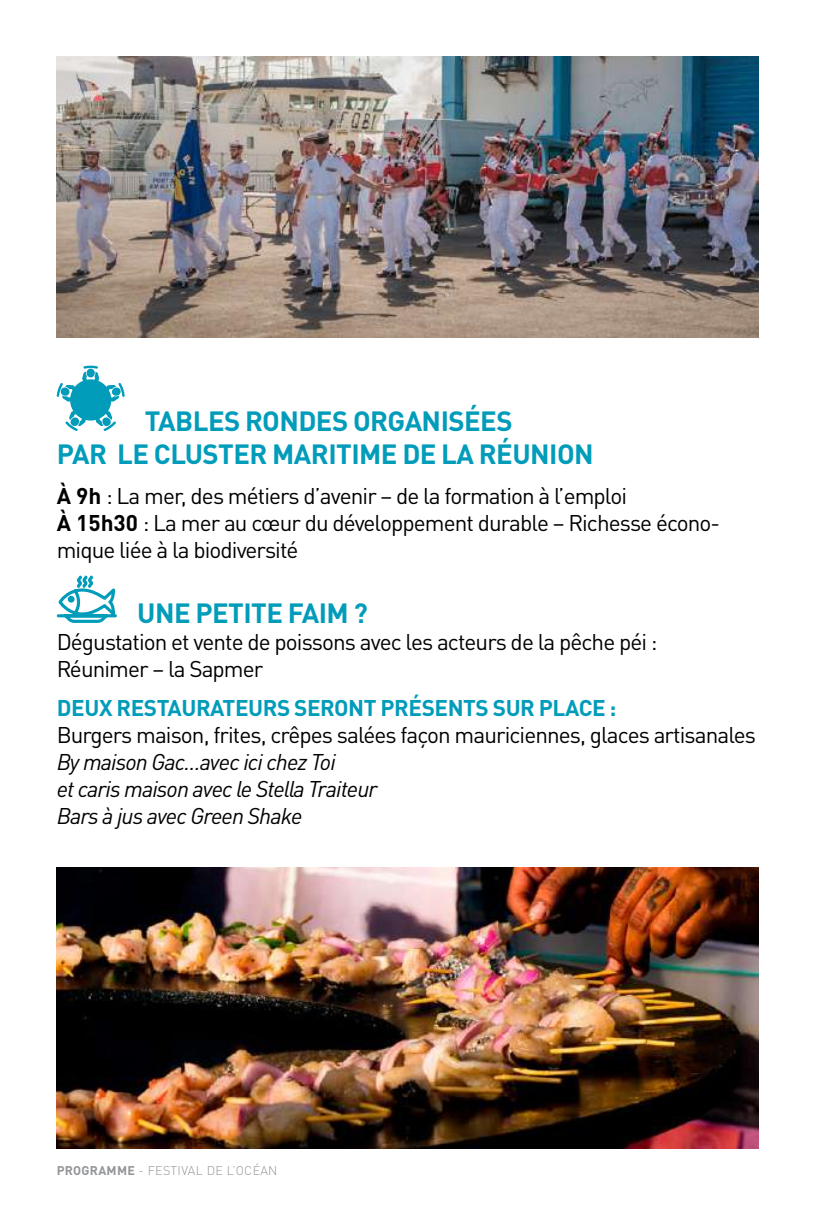
<style>
.page{position:relative;width:815px;height:1205px;background:#fff}
.page>*{position:absolute;margin:0;border:0;box-sizing:border-box;transform-origin:0 0}
.t1{font:700 27.5px/33px "DIN Pro";letter-spacing:-.02em;color:#009cba;text-align:center}
.t2{font:22.5px/27px "DIN Pro";letter-spacing:-.04em;color:#000}
.t3{font:italic 22.5px/27px "DIN Pro";letter-spacing:-.04em;color:#000}
.t4{font:700 22.5px "DIN Pro";letter-spacing:-.02em;color:#009cba}
.t5{font:300 12.5px "DIN Pro";letter-spacing:.025em;color:#939598}
.s1{font-weight:700}
</style>
<div class="page">
<img style="left:57px;top:57px;width:701px;height:281px">
<img style="left:57px;top:867px;width:701px;height:281px">
<div style="left:70px;top:379px;width:41px;height:41px;background:#009cba;border-radius:50%"></div>
<svg style="left:65px;top:409px;width:21px;height:22px"></svg>
<svg style="left:95px;top:409px;width:21px;height:22px"></svg>
<svg style="left:57px;top:366px;width:68px;height:36px"></svg>
<svg style="left:56px;top:575px;width:61px;height:48px"></svg>
<p class="t1" style="left:57px;top:401px;width:538px">TABLES RONDES ORGANISÉES<br>PAR LE CLUSTER MARITIME DE LA RÉUNION</p>
<p class="t2" style="left:57px;top:480px;width:665px"><span class="s1">À 9h</span> : La mer, des métiers d’avenir – de la formation à l’emploi<br><span class="s1">À 15h30</span> : La mer au cœur du développement durable – Richesse écono&shy;mique liée à la biodiversité</p>
<p class="t1" style="left:137px;top:593px;width:232px">UNE PETITE FAIM ?</p>
<p class="t2" style="left:57px;top:626px;width:602px">Dégustation et vente de poissons avec les acteurs de la pêche péi :<br>Réunimer – la Sapmer</p>
<p class="t4" style="left:57px;top:689px;width:561px">DEUX RESTAURATEURS SERONT PRÉSENTS SUR PLACE :</p>
<p class="t2" style="left:57px;top:719px;width:701px">Burgers maison, frites, crêpes salées façon mauriciennes, glaces artisanales</p>
<p class="t3" style="left:57px;top:746px;width:322px">By maison Gac…avec ici chez Toi<br>et caris maison avec le Stella Traiteur<br>Bars à jus avec Green Shake</p>
<p class="t5" style="left:57px;top:1160px;width:222px"><span class="s1">PROGRAMME</span> - FESTIVAL DE L’OCÉAN</p>
</div>
